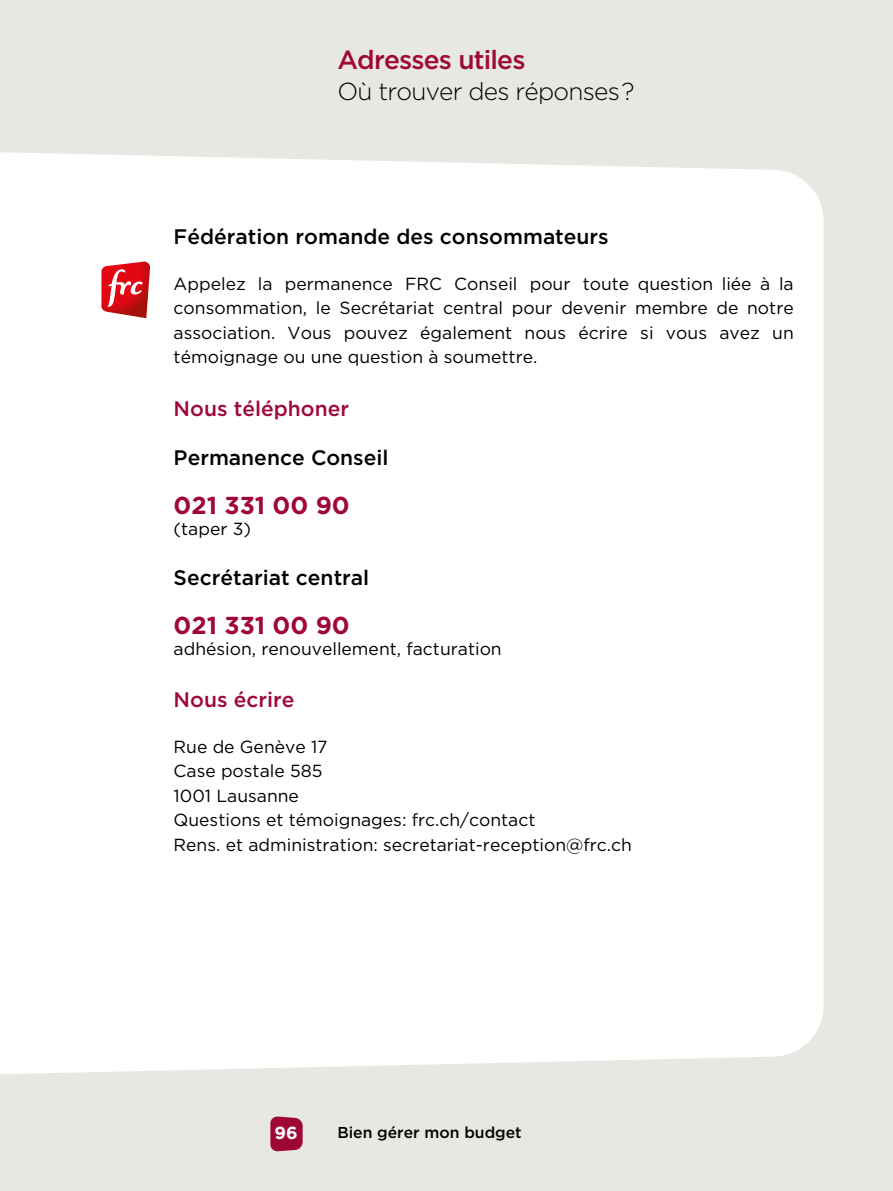
<style>
.page{position:relative;width:893px;height:1191px;background:#e8e8e3}
.page>*{position:absolute;margin:0;border:0;box-sizing:border-box;transform-origin:0 0}
.t1{font:500 26.25px "Gotham";letter-spacing:-.03em;color:#9f0737}
.t2{font:300 24.5px "Gotham";letter-spacing:-.03em;color:#000}
.t3{font:700 24.5px "Gotham";color:#9f0737}
.t4{font:500 21px "Gotham";color:#000}
.t5{font:500 21px "Gotham";color:#9f0737}
.t6{font:17.5px/24.5px "Gotham";color:#000;text-align:justify}
.t7{font:700 17.5px "Gotham";color:#fff}
.t8{font:500 15.75px "Gotham";color:#000}
</style>
<div class="page">
<div style="left:0;top:152px;width:823px;height:922px;background:#fff"></div>
<svg style="left:270px;top:1116px;width:33px;height:35px"></svg>
<svg style="left:101px;top:261px;width:49px;height:57px;background:#de4a4f"></svg>
<h1 class="t1" style="left:337px;top:45px;width:190px">Adresses utiles</h1>
<h2 class="t2" style="left:337px;top:78px;width:299px">Où trouver des réponses?</h2>
<p class="t4" style="left:174px;top:225px;width:437px">Fédération romande des consommateurs</p>
<p class="t6" style="left:174px;top:271px;width:622px">Appelez la permanence FRC Conseil pour toute question liée à la consommation, le Secrétariat central pour devenir membre de notre association. Vous pouvez également nous écrire si vous avez un témoignage ou une question à soumettre.</p>
<p class="t5" style="left:174px;top:396px;width:177px">Nous téléphoner</p>
<p class="t4" style="left:174px;top:445px;width:216px">Permanence Conseil</p>
<h2 class="t3" style="left:174px;top:491px;width:178px">021 331 00 90</h2>
<p class="t6" style="left:174px;top:516px;width:79px">(taper 3)</p>
<p class="t4" style="left:174px;top:565px;width:197px">Secrétariat central</p>
<h2 class="t3" style="left:174px;top:611px;width:178px">021 331 00 90</h2>
<p class="t6" style="left:174px;top:636px;width:330px">adhésion, renouvellement, facturation</p>
<p class="t5" style="left:174px;top:688px;width:122px">Nous écrire</p>
<p class="t6" style="left:174px;top:734px;width:460px;text-align:left">Rue de Genève 17<br>Case postale 585<br>1001 Lausanne<br>Questions et témoignages: frc.ch/contact<br>Rens. et administration: secretariat-reception@frc.ch</p>
<p class="t7" style="left:274px;top:1122px;width:25px">96</p>
<p class="t8" style="left:337px;top:1124px;width:186px">Bien gérer mon budget</p>
</div>
